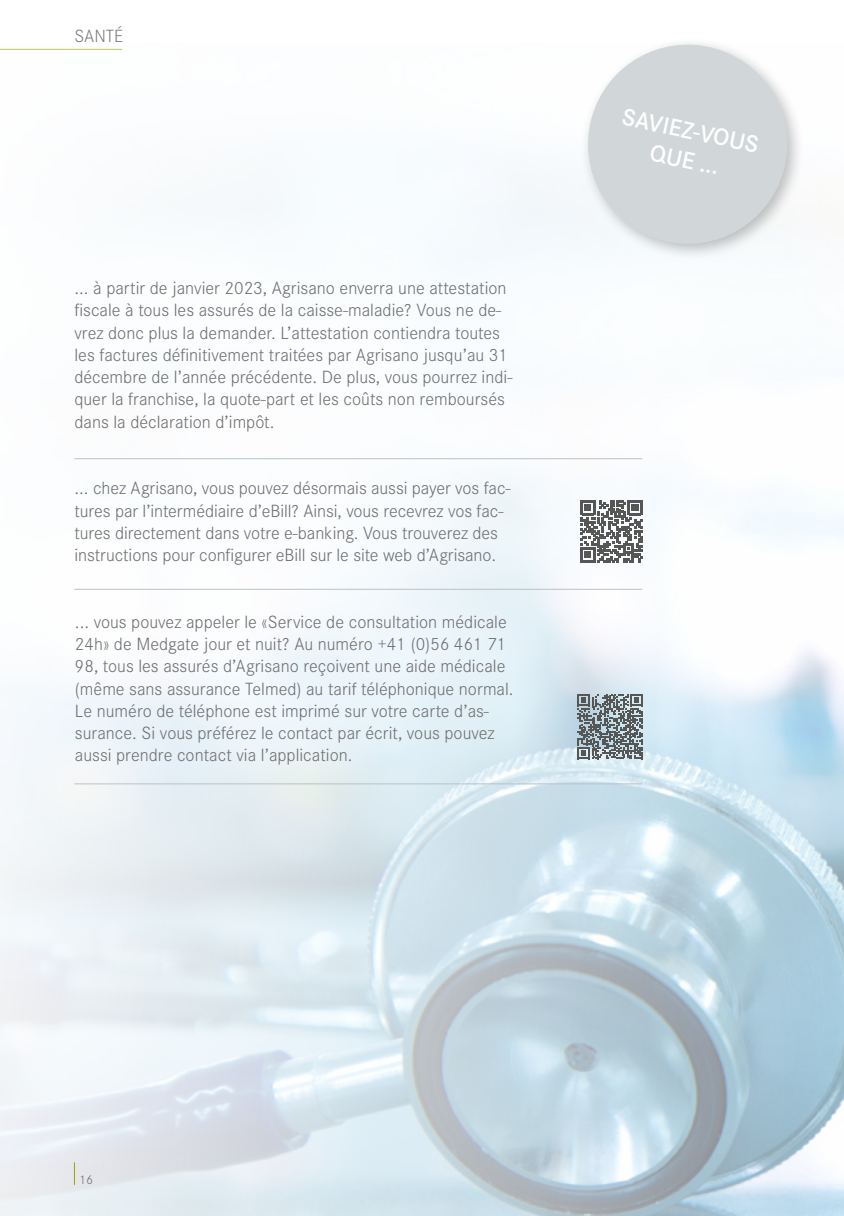
<style>
.page{position:relative;width:844px;height:1216px;background:#fff}
.page>*{position:absolute;margin:0;border:0;box-sizing:border-box;transform-origin:0 0}
.t1{font:600 24.5px/29.6px "Corporate S";color:#fff;text-align:center}
.t2{font:300 18.38px/22.2px "Corporate S";color:#6e6e6e}
.t3{font:300 18.38px "Corporate S";color:#7a7b7a}
.t4{font:300 13.12px "Corporate S";color:#6e6e6e}
</style>
<div class="page">
<img style="left:0;top:48px;width:843px;height:1167px">
<svg style="left:74px;top:1162px;width:1px;height:22px"></svg>
<div style="left:579px;top:36px;width:225px;height:225px;background:#fbfbfe"></div>
<svg style="left:577px;top:44px;width:220px;height:211px;fill:#d1d6d9"></svg>
<hr style="left:0;top:49px;width:122px;height:1px;background:#c0c366">
<svg style="left:577px;top:694px;width:65px;height:65px;background:#848d91"></svg>
<svg style="left:580px;top:500px;width:62px;height:62px"></svg>
<hr style="left:74px;top:589px;width:568px;height:1px;background:#b9c2c6">
<hr style="left:74px;top:458px;width:568px;height:1px;background:#b9c2c6">
<hr style="left:74px;top:783px;width:568px;height:1px;background:#b9c2c6">
<p class="t3" style="left:74px;top:26px;width:50px">SANTÉ</p>
<p class="t2" style="left:74px;top:277px;width:439px">... à partir de janvier 2023, Agrisano enverra une attestation fiscale à tous les assurés de la caisse-maladie? Vous ne de&shy;vrez donc plus la demander. L’attestation contiendra toutes les factures définitivement traitées par Agrisano jusqu’au 31 décembre de l’année précédente. De plus, vous pourrez indi&shy;quer la franchise, la quote-part et les coûts non remboursés dans la déclaration d’impôt.</p>
<p class="t2" style="left:74px;top:477px;width:437px">... chez Agrisano, vous pouvez désormais aussi payer vos fac&shy;tures par l’intermédiaire d’eBill? Ainsi, vous recevrez vos fac&shy;tures directement dans votre e-banking. Vous trouverez des instructions pour configurer eBill sur le site web d’Agrisano.</p>
<p class="t2" style="left:75px;top:610px;width:440px">... vous pouvez appeler le «Service de consultation médicale 24h» de Medgate jour et nuit? Au numéro +41 (0)56 461 71<br>98, tous les assurés d’Agrisano reçoivent une aide médicale (même sans assurance Telmed) au tarif téléphonique normal.<br>Le numéro de téléphone est imprimé sur votre carte d’as&shy;surance. Si vous préférez le contact par écrit, vous pouvez aussi prendre contact via l’application.</p>
<h1 class="t1" style="left:625px;top:102px;width:140px;rotate:12deg">SAVIEZ-VOUS<br>QUE ...</h1>
<p class="t4" style="left:79px;top:1171px;width:15px">16</p>
</div>
